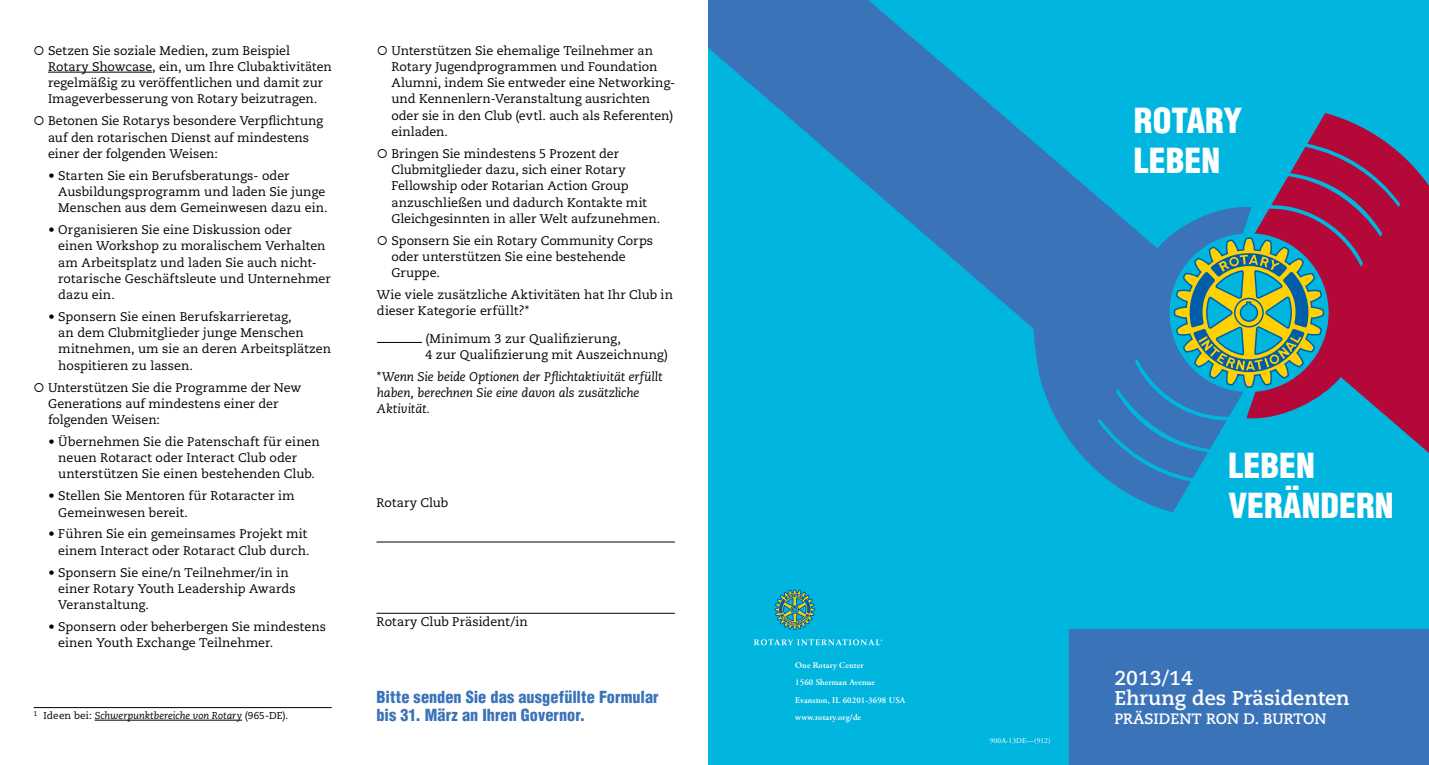
<style>
.page{position:relative;width:1429px;height:765px;background:#fff}
.page>*{position:absolute;margin:0;border:0;box-sizing:border-box;transform-origin:0 0}
.t1{font:900 condensed 33.75px/40px "Helvetica LT Std";color:#fff}
.t2{font:700 20px/20px "Caecilia LT Std";color:#fff}
.t3{font:900 condensed 16.25px/17.2px "Helvetica LT Std";color:#3b73b9}
.t4{font:700 15px "Caecilia LT Std";color:#fff}
.t5{font:12.5px/16.2px "Caecilia LT Std";color:#000}
.t6{font:italic 12.5px/16.2px "Caecilia LT Std";letter-spacing:-.01em;color:#000}
.t7{font:italic 10px "Caecilia LT Std";color:#000}
.t8{font:600 8.75px/17.5px "Adobe Garamond Pro";letter-spacing:.01em;color:#fff}
.t9{font:7.5px "Adobe Garamond Pro";letter-spacing:.01em;color:#fff}
.s1{font-style:normal}
</style>
<div class="page">
<hr style="left:48px;top:72px;width:104px;height:1px;background:#000">
<hr style="left:377px;top:342px;width:45px;height:1px;background:#000">
<hr style="left:376px;top:542px;width:299px;height:1px;background:#000">
<hr style="left:376px;top:613px;width:299px;height:1px;background:#000">
<hr style="left:34px;top:707px;width:298px;height:1px;background:#000">
<hr style="left:95px;top:720px;width:147px;height:1px;background:#000">
<div style="left:709px;top:0;width:720px;height:765px;background:#00b6de"></div>
<svg style="left:774px;top:589px;width:41px;height:41px"></svg>
<svg style="left:1252px;top:113px;width:177px;height:340px;fill:#b30838"></svg>
<svg style="left:709px;top:0;width:543px;height:512px"></svg>
<svg style="left:754px;top:639px;width:128px;height:6px"></svg>
<div style="left:1069px;top:630px;width:360px;height:135px;background:#3b73b9"></div>
<p class="t5" style="left:48px;top:42px;width:285px;text-indent:-15px">○ Setzen Sie soziale Medien, zum Beispiel Rotary Showcase, ein, um Ihre Clubaktivitäten regelmäßig zu veröffentlichen und damit zur Imageverbesserung von Rotary beizutragen.</p>
<p class="t5" style="left:48px;top:113px;width:277px;text-indent:-15px">○ Betonen Sie Rotarys besondere Verpflichtung auf den rotarischen Dienst auf mindestens einer der folgenden Weisen:</p>
<p class="t5" style="left:58px;top:167px;width:271px;text-indent:-10px">• Starten Sie ein Berufsberatungs- oder<br>Ausbildungsprogramm und laden Sie junge<br>Menschen aus dem Gemeinwesen dazu ein.</p>
<p class="t5" style="left:58px;top:222px;width:274px;text-indent:-10px">• Organisieren Sie eine Diskussion oder<br>einen Workshop zu moralischem Verhalten am Arbeitsplatz und laden Sie auch nicht&shy;rotarische Geschäftsleute und Unternehmer dazu ein.</p>
<p class="t5" style="left:58px;top:309px;width:274px;text-indent:-10px">• Sponsern Sie einen Berufskarrieretag,<br>an dem Clubmitglieder junge Menschen mitnehmen, um sie an deren Arbeitsplätzen hospitieren zu lassen.</p>
<p class="t5" style="left:48px;top:379px;width:255px;text-indent:-15px">○ Unterstützen Sie die Programme der New<br>Generations auf mindestens einer der folgenden Weisen:</p>
<p class="t5" style="left:58px;top:434px;width:263px;text-indent:-10px">• Übernehmen Sie die Patenschaft für einen neuen Rotaract oder Interact Club oder unterstützen Sie einen bestehenden Club.</p>
<p class="t5" style="left:58px;top:488px;width:238px;text-indent:-10px">• Stellen Sie Mentoren für Rotaracter im<br>Gemeinwesen bereit.</p>
<p class="t5" style="left:49px;top:526px;width:263px;text-align:right">• Führen Sie ein gemeinsames Projekt mit einem Interact oder Rotaract Club durch.</p>
<p class="t5" style="left:58px;top:564px;width:239px;text-indent:-10px">• Sponsern Sie eine/n Teilnehmer/in in einer Rotary Youth Leadership Awards<br>Veranstaltung.</p>
<p class="t5" style="left:58px;top:619px;width:269px;text-indent:-10px">• Sponsern oder beherbergen Sie mindestens einen Youth Exchange Teilnehmer.</p>
<p class="t7" style="left:34px;top:710px;width:256px"><sup>1</sup> <span class="s1">Ideen bei:</span> Schwerpunktbereiche von Rotary <span class="s1">(965-DE).</span></p>
<p class="t5" style="left:391px;top:42px;width:285px;text-indent:-15px">○ Unterstützen Sie ehemalige Teilnehmer an Rotary Jugendprogrammen und Foundation Alumni, indem Sie entweder eine Networking&shy;und Kennenlern-Veranstaltung ausrichten oder sie in den Club (evtl. auch als Referenten) einladen.</p>
<p class="t5" style="left:391px;top:146px;width:270px;text-indent:-15px">○ Bringen Sie mindestens 5 Prozent der Clubmitglieder dazu, sich einer Rotary Fellowship oder Rotarian Action Group anzuschließen und dadurch Kontakte mit Gleichgesinnten in aller Welt aufzunehmen.</p>
<p class="t5" style="left:391px;top:232px;width:263px;text-indent:-15px">○ Sponsern Sie ein Rotary Community Corps oder unterstützen Sie eine bestehende<br>Gruppe.</p>
<p class="t5" style="left:377px;top:287px;width:298px">Wie viele zusätzliche Aktivitäten hat Ihr Club in dieser Kategorie erfüllt?*</p>
<p class="t5" style="left:425px;top:331px;width:244px">(Minimum 3 zur Qualifizierung,<br>4 zur Qualifizierung mit Auszeichnung)</p>
<p class="t6" style="left:377px;top:369px;width:287px"><span class="s1">*</span>Wenn Sie beide Optionen der Pflichtaktivität erfüllt haben, berechnen Sie eine davon als zusätzliche<br>Aktivität.</p>
<p class="t5" style="left:376px;top:494px;width:73px">Rotary Club</p>
<p class="t5" style="left:376px;top:614px;width:153px">Rotary Club Präsident/in</p>
<h3 class="t3" style="left:376px;top:689px;width:284px">Bitte senden Sie das ausgefüllte Formular bis 31. März an Ihren Governor.</h3>
<h1 class="t1" style="left:1134px;top:100px;width:110px">Rotary<br>Leben</h1>
<h1 class="t1" style="left:1228px;top:446px;width:167px">Leben verändern</h1>
<p class="t8" style="left:795px;top:656px;width:112px">One Rotary Center<br>1560 Sherman Avenue<br>Evanston, IL 60201-3698 USA www.rotary.org/de</p>
<h2 class="t2" style="left:1114px;top:668px;width:237px">2013/14<br>Ehrung des Präsidenten</h2>
<p class="t4" style="left:1114px;top:710px;width:214px">PRÄSIDENT RON D. BURTON</p>
<p class="t9" style="left:990px;top:736px;width:62px">900A-13DE—(912)</p>
</div>
